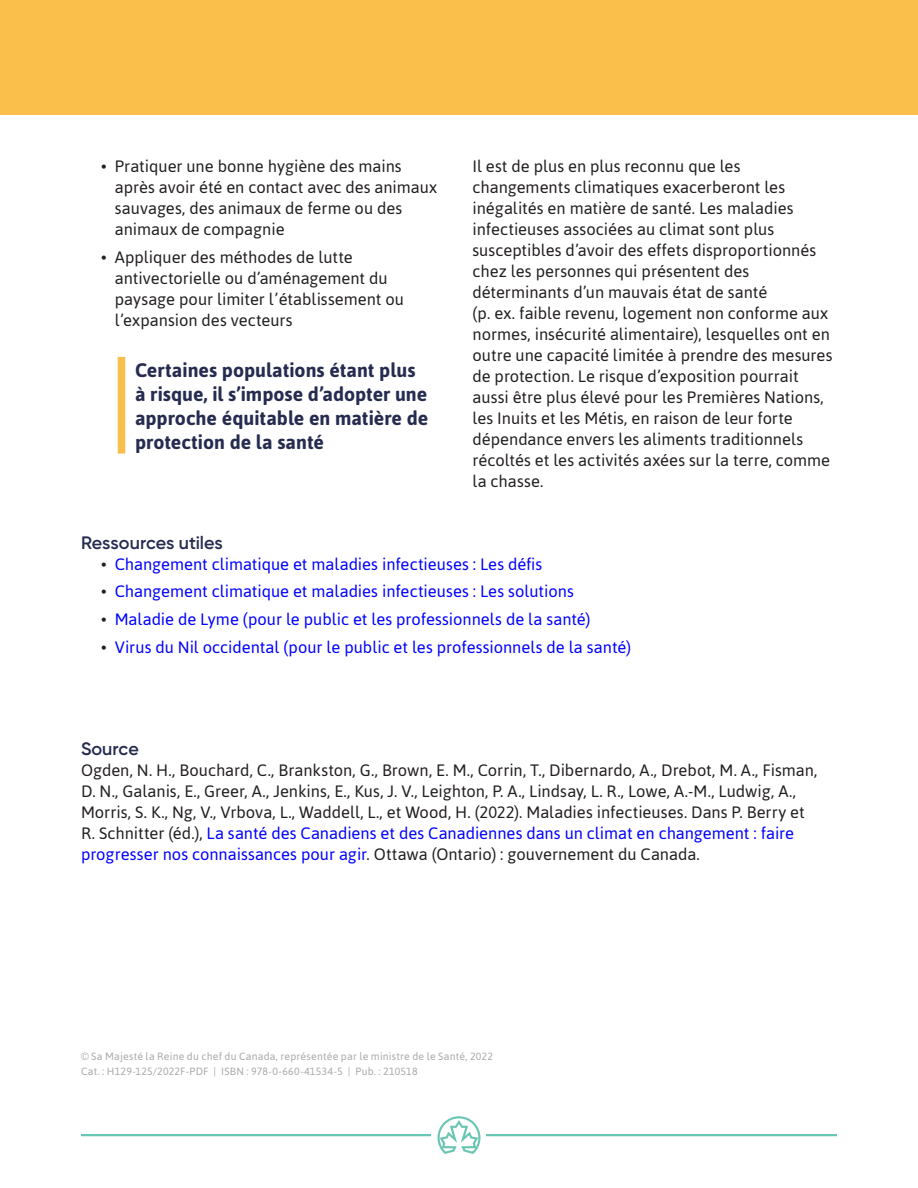
<style>
.page{position:relative;width:918px;height:1188px;background:#fff}
.page>*{position:absolute;margin:0;border:0;box-sizing:border-box;transform-origin:0 0}
.Key_Message{font:700 19.5px/24px "Asap";color:#252c50}
.H4_Source{font:600 18px "Gilroy";letter-spacing:-.005em;color:#252c50}
.Body{font:16.5px/21px "Asap";color:#231f20}
.Source_Body{font:16.5px/21px "Asap";color:#231f20}
.t1{font:16.5px "Asap";color:#00f}
.Source_Body-2{font:10.5px/15px "Asap";letter-spacing:.02em;color:#a8a9ad}
.s1{color:#231f20}
.s2{color:#00f}
</style>
<div class="page">
<div style="left:0;top:0;width:918px;height:114px;background:#fabf4a"></div>
<hr style="left:81px;top:1134px;width:756px;height:2px;background:#6ac6b4">
<div style="left:432px;top:1116px;width:54px;height:38px;background:#fff"></div>
<svg style="left:437px;top:1116px;width:44px;height:38px"></svg>
<div style="left:118px;top:357px;width:7px;height:97px;background:#fabf4a"></div>
<p class="Body" style="left:115px;top:155px;width:324px;text-indent:-14px">• Pratiquer une bonne hygiène des mains après avoir été en contact avec des animaux sauvages, des animaux de ferme ou des animaux de compagnie</p>
<p class="Body" style="left:115px;top:246px;width:291px;text-indent:-14px">• Appliquer des méthodes de lutte antivectorielle ou d’aménagement du paysage pour limiter l’établissement ou l’expansion des vecteurs</p>
<p class="Key_Message" style="left:135px;top:357px;width:295px">Certaines populations étant plus à risque, il s’impose d’adopter une approche équitable en matière de protection de la santé</p>
<p class="Body" style="left:472px;top:155px;width:362px">Il est de plus en plus reconnu que les changements climatiques exacerberont les inégalités en matière de santé. Les maladies infectieuses associées au climat sont plus susceptibles d’avoir des effets disproportionnés chez les personnes qui présentent des déterminants d’un mauvais état de santé<br>(p. ex. faible revenu, logement non conforme aux normes, insécurité alimentaire), lesquelles ont en outre une capacité limitée à prendre des mesures de protection. Le risque d’exposition pourrait aussi être plus élevé pour les Premières Nations, les Inuits et les Métis, en raison de leur forte dépendance envers les aliments traditionnels récoltés et les activités axées sur la terre, comme la chasse.</p>
<h4 class="H4_Source" style="left:81px;top:531px;width:143px">Ressources utiles</h4>
<p class="t1" style="left:101px;top:553px;width:443px"><span class="s1">•</span> Changement climatique et maladies infectieuses : Les défis</p>
<p class="t1" style="left:101px;top:581px;width:474px"><span class="s1">•</span> Changement climatique et maladies infectieuses : Les solutions</p>
<p class="t1" style="left:101px;top:608px;width:491px"><span class="s1">•</span> Maladie de Lyme (pour le public et les professionnels de la santé)</p>
<p class="t1" style="left:101px;top:636px;width:531px"><span class="s1">•</span> Virus du Nil occidental (pour le public et les professionnels de la santé)</p>
<p class="H4_Source" style="left:81px;top:737px;width:59px">Source</p>
<p class="Source_Body" style="left:81px;top:759px;width:738px">Ogden, N. H., Bouchard, C., Brankston, G., Brown, E. M., Corrin, T., Dibernardo, A., Drebot, M. A., Fisman, D. N., Galanis, E., Greer, A., Jenkins, E., Kus, J. V., Leighton, P. A., Lindsay, L. R., Lowe, A.-M., Ludwig, A., Morris, S. K., Ng, V., Vrbova, L., Waddell, L., et Wood, H. (2022). Maladies infectieuses. Dans P. Berry et R. Schnitter (éd.), <span class="s2">La santé des Canadiens et des Canadiennes dans un climat en changement : faire progresser nos connaissances pour agir</span>. Ottawa (Ontario) : gouvernement du Canada.</p>
<p class="Source_Body-2" style="left:81px;top:1049px;width:413px">© Sa Majesté la Reine du chef du Canada, représentée par le ministre de le Santé, 2022<br>Cat. : H129-125/2022F-PDF | ISBN : 978-0-660-41534-5 | Pub. : 210518</p>
</div>
